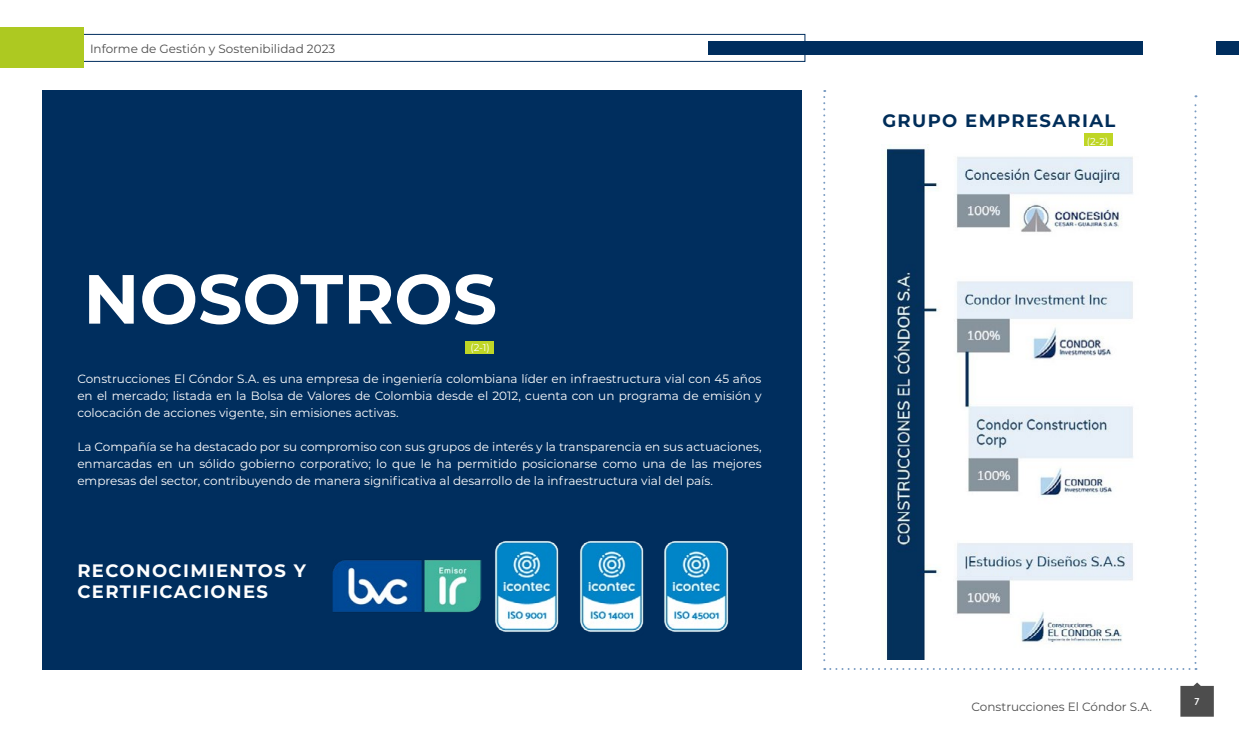
<style>
.page{position:relative;width:1239px;height:737px;background:#fff}
.page>*{position:absolute;margin:0;border:0;box-sizing:border-box;transform-origin:0 0}
.t1{font:700 69.4px "Montserrat";color:#fff}
.t2{font:700 18px/21px "Montserrat";letter-spacing:.075em;color:#fff}
.t3{font:700 18px "Montserrat";letter-spacing:.075em;color:#002d59}
.t4{font:12px/17px "Montserrat";color:#fff;text-align:justify}
.t5{font:12px "Montserrat";color:#4d4d4d}
.t6{font:700 10.5px "Corbel";color:#fff}
.t7{font:10px "Montserrat";color:#fff}
</style>
<div class="page">
<svg style="left:83px;top:34px;width:722px;height:28px"></svg>
<div style="left:708px;top:41px;width:531px;height:14px;background:#002e5e"></div>
<div style="left:0;top:27px;width:83px;height:41px;background:#adc921"></div>
<svg style="left:1180px;top:683px;width:34px;height:34px"></svg>
<div style="left:1143px;top:0;width:72px;height:76px;background:#fff"></div>
<svg style="left:823px;top:90px;width:373px;height:580px"></svg>
<div style="left:43px;top:90px;width:759px;height:580px;background:#002e5e"></div>
<div style="left:466px;top:341px;width:28px;height:13px;background:#bfd626"></div>
<div style="left:1084px;top:134px;width:28px;height:12px;background:#bfd626"></div>
<img style="left:332px;top:560px;width:149px;height:52px">
<img style="left:580px;top:541px;width:64px;height:91px">
<img style="left:664px;top:541px;width:65px;height:91px">
<img style="left:495px;top:541px;width:64px;height:91px">
<p class="t5" style="left:90px;top:41px;width:247px">Informe de Gestión y Sostenibilidad 2023</p>
<h1 class="t1" style="left:83px;top:249px;width:415px">NOSOTROS</h1>
<p class="t7" style="left:470px;top:341px;width:21px">(2-1)</p>
<p class="t4" style="left:77px;top:369px;width:686px">Construcciones El Cóndor S.A. es una empresa de ingeniería colombiana líder en infraestructura vial con 45 años en el mercado; listada en la Bolsa de Valores de Colombia desde el 2012, cuenta con un programa de emisión y colocación de acciones vigente, sin emisiones activas.</p>
<p class="t4" style="left:77px;top:437px;width:686px">La Compañía se ha destacado por su compromiso con sus grupos de interés y la transparencia en sus actuaciones, enmarcadas en un sólido gobierno corporativo; lo que le ha permitido posicionarse como una de las mejores empresas del sector, contribuyendo de manera significativa al desarrollo de la infraestructura vial del país.</p>
<h2 class="t2" style="left:77px;top:560px;width:230px">RECONOCIMIENTOS Y<br>CERTIFICACIONES</h2>
<h2 class="t3" style="left:882px;top:108px;width:234px">GRUPO EMPRESARIAL</h2>
<p class="t7" style="left:1087px;top:134px;width:23px">(2-2)</p>
<p class="t5" style="left:971px;top:699px;width:182px">Construcciones El Cóndor S.A.</p>
<p class="t6" style="left:1194px;top:693px;width:7px">7</p>
</div>
